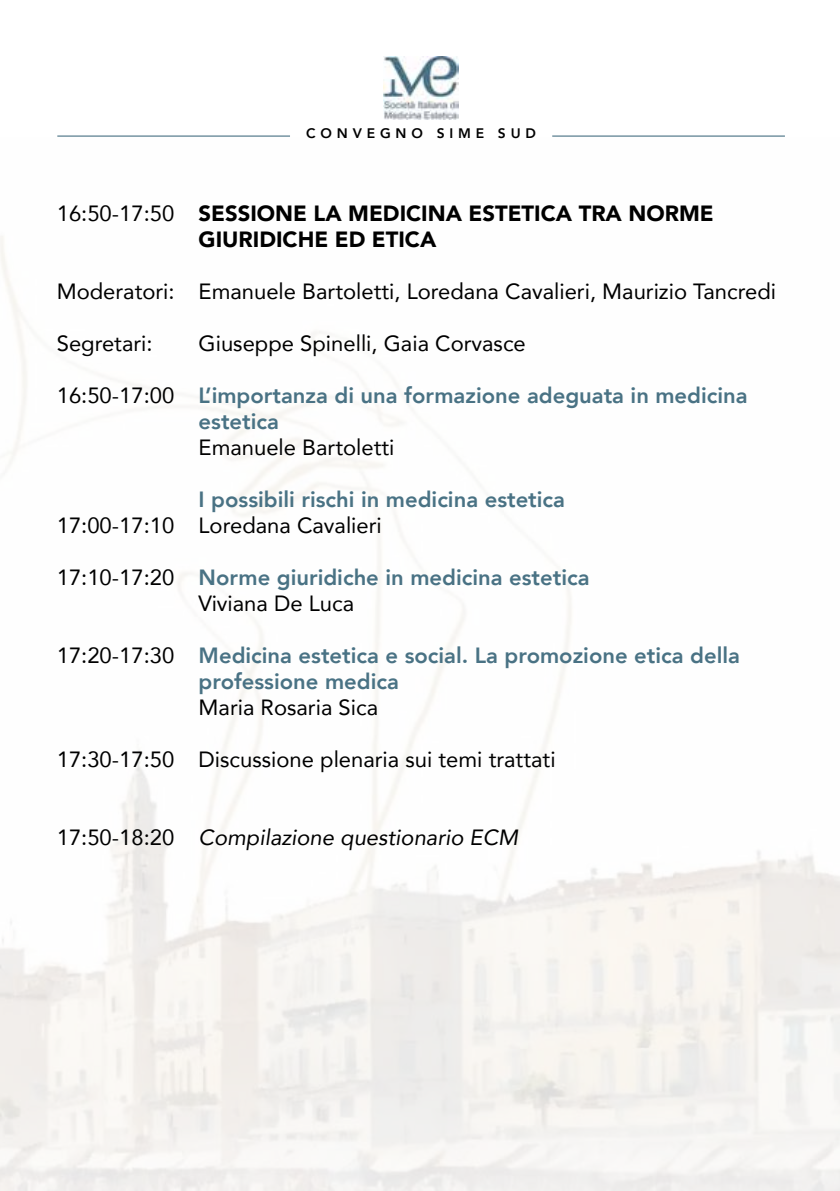
<style>
.page{position:relative;width:840px;height:1191px;background:#fff}
.page>*{position:absolute;margin:0;border:0;box-sizing:border-box;transform-origin:0 0}
.t1{font:800 22px/26px "Avenir";color:#497284}
.t2{font:22px "Avenir";color:#000}
.t3{font:900 22px/26px "Avenir";color:#000}
.t4{font:italic 22px "Avenir";color:#000}
.t5{font:800 13.8px "Avenir";letter-spacing:.35em;color:#000}
.s1{font-weight:400}
.s2{font-weight:400;color:#000}
.s3{font-style:normal}
</style>
<div class="page">
<img style="left:383px;top:57px;width:75px;height:63px">
<hr style="left:57px;top:135px;width:233px;height:2px;background:#497284">
<hr style="left:552px;top:135px;width:232px;height:2px;background:#497284">
<p class="t5" style="left:306px;top:123px;width:231px">CONVEGNO SIME SUD</p>
<p class="t3" style="left:198px;top:199px;width:516px;text-indent:-142px"><span class="s1">16:50-17:50</span> SESSIONE LA MEDICINA ESTETICA TRA NORME<br>GIURIDICHE ED ETICA</p>
<p class="t2" style="left:57px;top:273px;width:720px">Moderatori: Emanuele Bartoletti, Loredana Cavalieri, Maurizio Tancredi</p>
<p class="t2" style="left:57px;top:325px;width:97px">Segretari:</p>
<p class="t2" style="left:198px;top:325px;width:328px">Giuseppe Spinelli, Gaia Corvasce</p>
<p class="t1" style="left:198px;top:382px;width:550px;text-indent:-142px"><span class="s2">16:50-17:00</span> L’importanza di una formazione adeguata in medicina estetica</p>
<p class="t2" style="left:198px;top:429px;width:197px">Emanuele Bartoletti</p>
<p class="t1" style="left:198px;top:486px;width:368px">I possibili rischi in medicina estetica</p>
<p class="t2" style="left:57px;top:507px;width:326px">17:00-17:10 Loredana Cavalieri</p>
<p class="t1" style="left:198px;top:564px;width:392px;text-indent:-142px"><span class="s2">17:10-17:20</span> Norme giuridiche in medicina estetica<br><span class="s2">Viviana De Luca</span></p>
<p class="t1" style="left:198px;top:642px;width:542px;text-indent:-142px"><span class="s2">17:20-17:30</span> Medicina estetica e social. La promozione etica della professione medica</p>
<p class="t2" style="left:198px;top:689px;width:181px">Maria Rosaria Sica</p>
<p class="t2" style="left:57px;top:741px;width:500px">17:30-17:50 Discussione plenaria sui temi trattati</p>
<p class="t4" style="left:57px;top:823px;width:462px"><span class="s3">17:50-18:20</span> Compilazione questionario ECM</p>
</div>
